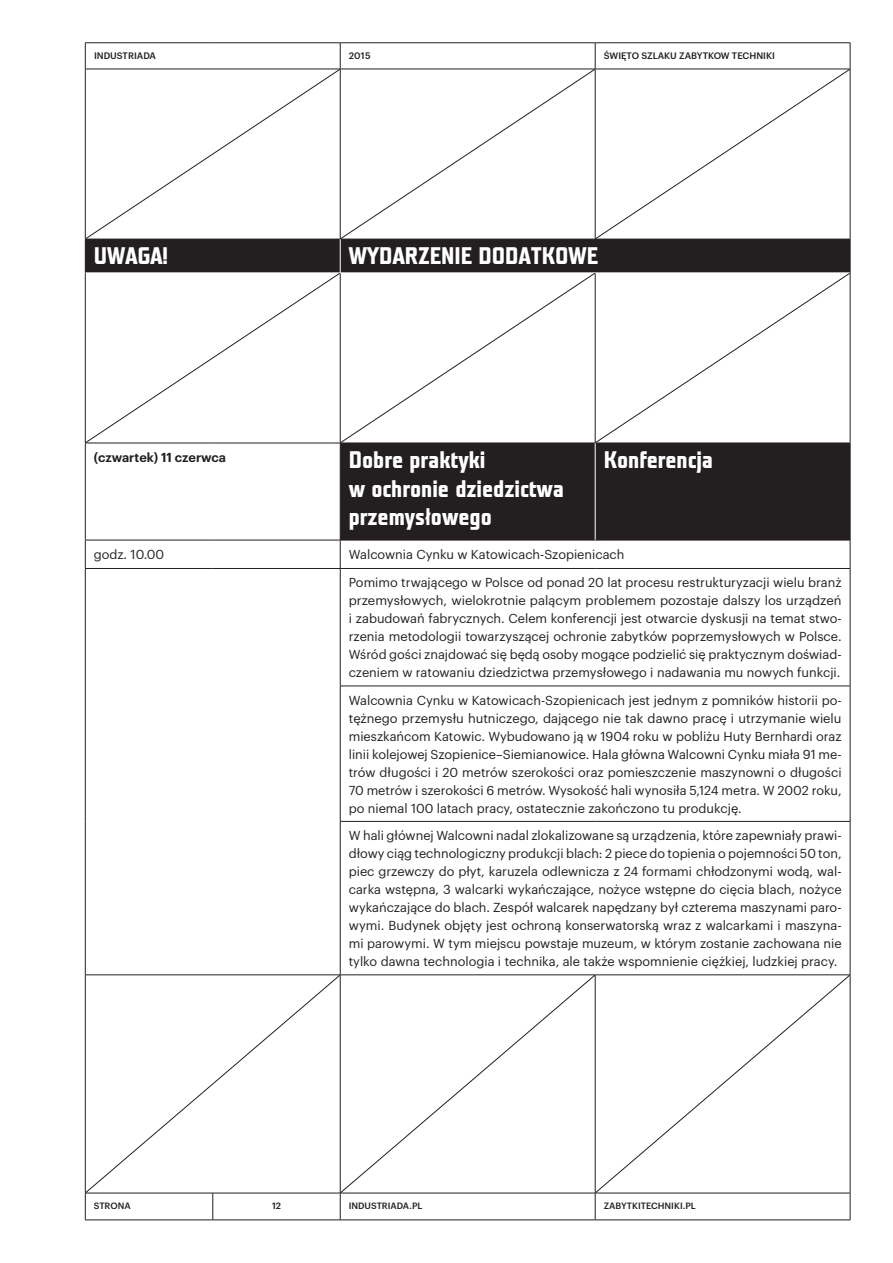
<style>
.page{position:relative;width:893px;height:1263px;background:#fff}
.page>*{position:absolute;margin:0;border:0;box-sizing:border-box;transform-origin:0 0}
.lead{font:24px/28.5px "Teuton 26 Pro";color:#fff}
.txt{font:12.75px/18px "Graphik";color:#231f20;text-align:justify}
.txt-2{font:600 12.75px "Graphik";color:#231f20}
.txt-3{font:500 9.15px "Graphik";color:#231f20}
.txt-4{font:500 9px "Graphik";color:#231f20}
</style>
<div class="page">
<svg style="left:86px;top:240px;width:764px;height:300px;fill:#231f20"></svg>
<hr style="left:85px;top:239px;width:128px;height:1px;background:#231f20">
<hr style="left:85px;top:239px;width:1px;height:34px;background:#231f20">
<hr style="left:213px;top:239px;width:127px;height:1px;background:#231f20">
<hr style="left:340px;top:239px;width:255px;height:1px;background:#231f20">
<hr style="left:595px;top:239px;width:255px;height:1px;background:#231f20">
<hr style="left:850px;top:239px;width:1px;height:34px;background:#231f20">
<hr style="left:85px;top:273px;width:1px;height:170px;background:#231f20">
<hr style="left:850px;top:273px;width:1px;height:170px;background:#231f20">
<hr style="left:85px;top:443px;width:128px;height:1px;background:#231f20">
<hr style="left:85px;top:443px;width:1px;height:97px;background:#231f20">
<hr style="left:213px;top:443px;width:127px;height:1px;background:#231f20">
<hr style="left:340px;top:443px;width:255px;height:1px;background:#231f20">
<hr style="left:340px;top:443px;width:1px;height:97px;background:#231f20">
<hr style="left:595px;top:443px;width:255px;height:1px;background:#231f20">
<hr style="left:850px;top:443px;width:1px;height:97px;background:#231f20">
<hr style="left:85px;top:540px;width:128px;height:1px;background:#231f20">
<svg style="left:85px;top:540px;width:1px;height:28px"></svg>
<hr style="left:213px;top:540px;width:127px;height:1px;background:#231f20">
<hr style="left:340px;top:540px;width:255px;height:1px;background:#231f20">
<svg style="left:340px;top:540px;width:1px;height:28px"></svg>
<hr style="left:595px;top:540px;width:255px;height:1px;background:#231f20">
<svg style="left:850px;top:540px;width:1px;height:28px"></svg>
<hr style="left:85px;top:568px;width:128px;height:1px;background:#231f20">
<hr style="left:85px;top:569px;width:1px;height:117px;background:#231f20">
<hr style="left:213px;top:568px;width:127px;height:1px;background:#231f20">
<hr style="left:85px;top:686px;width:1px;height:135px;background:#231f20">
<hr style="left:85px;top:821px;width:1px;height:153px;background:#231f20">
<hr style="left:340px;top:568px;width:255px;height:1px;background:#231f20">
<hr style="left:340px;top:569px;width:1px;height:117px;background:#231f20">
<hr style="left:595px;top:568px;width:255px;height:1px;background:#231f20">
<hr style="left:850px;top:569px;width:1px;height:117px;background:#231f20">
<hr style="left:340px;top:686px;width:255px;height:1px;background:#231f20">
<hr style="left:340px;top:686px;width:1px;height:135px;background:#231f20">
<hr style="left:595px;top:686px;width:255px;height:1px;background:#231f20">
<hr style="left:850px;top:686px;width:1px;height:135px;background:#231f20">
<hr style="left:340px;top:821px;width:255px;height:1px;background:#231f20">
<hr style="left:340px;top:822px;width:1px;height:152px;background:#231f20">
<hr style="left:595px;top:821px;width:255px;height:1px;background:#231f20">
<hr style="left:850px;top:822px;width:1px;height:152px;background:#231f20">
<hr style="left:85px;top:974px;width:128px;height:1px;background:#231f20">
<hr style="left:85px;top:975px;width:1px;height:218px;background:#231f20">
<hr style="left:213px;top:974px;width:127px;height:1px;background:#231f20">
<hr style="left:340px;top:974px;width:255px;height:1px;background:#231f20">
<hr style="left:595px;top:974px;width:255px;height:1px;background:#231f20">
<hr style="left:850px;top:975px;width:1px;height:218px;background:#231f20">
<hr style="left:85px;top:1193px;width:128px;height:1px;background:#231f20">
<svg style="left:85px;top:1193px;width:1px;height:26px"></svg>
<hr style="left:213px;top:1193px;width:127px;height:1px;background:#231f20">
<svg style="left:212px;top:1193px;width:1px;height:26px"></svg>
<hr style="left:340px;top:1193px;width:255px;height:1px;background:#231f20">
<svg style="left:340px;top:1193px;width:1px;height:26px"></svg>
<hr style="left:595px;top:1193px;width:255px;height:1px;background:#231f20">
<svg style="left:595px;top:1193px;width:1px;height:26px"></svg>
<svg style="left:850px;top:1193px;width:1px;height:26px"></svg>
<hr style="left:85px;top:1219px;width:128px;height:1px;background:#231f20">
<hr style="left:213px;top:1219px;width:127px;height:1px;background:#231f20">
<hr style="left:340px;top:1219px;width:255px;height:1px;background:#231f20">
<hr style="left:595px;top:1219px;width:255px;height:1px;background:#231f20">
<hr style="left:340px;top:239px;width:1px;height:34px;background:#fff">
<hr style="left:595px;top:443px;width:1px;height:97px;background:#fff">
<svg style="left:85px;top:43px;width:766px;height:196px"></svg>
<svg style="left:86px;top:273px;width:764px;height:170px"></svg>
<svg style="left:86px;top:975px;width:254px;height:218px"></svg>
<svg style="left:340px;top:975px;width:255px;height:218px"></svg>
<svg style="left:595px;top:975px;width:255px;height:218px"></svg>
<p class="txt-3" style="left:94px;top:49px;width:64px">INDUSTRIADA</p>
<p class="txt-3" style="left:349px;top:49px;width:23px">2015</p>
<p class="txt-3" style="left:604px;top:49px;width:173px">ŚWIĘTO SZLAKU ZABYTKOW TECHNIKI</p>
<p class="lead" style="left:94px;top:243px;width:76px">UWAGA!</p>
<p class="lead" style="left:349px;top:243px;width:251px">WYDARZENIE DODATKOWE</p>
<p class="txt-2" style="left:94px;top:448px;width:134px">(czwartek) 11 czerwca</p>
<p class="lead" style="left:349px;top:447px;width:138px">Dobre praktyki</p>
<p class="lead" style="left:349px;top:475px;width:217px">w ochronie dziedzictwa przemysłowego</p>
<p class="lead" style="left:604px;top:447px;width:111px">Konferencja</p>
<p class="txt" style="left:94px;top:544px;width:72px">godz. 10.00</p>
<p class="txt" style="left:349px;top:544px;width:277px">Walcownia Cynku w Katowicach-Szopienicach</p>
<p class="txt" style="left:349px;top:573px;width:494px">Pomimo trwającego w Polsce od ponad 20 lat procesu restrukturyzacji wielu branż przemysłowych, wielokrotnie palącym problemem pozostaje dalszy los urządzeń i zabudowań fabrycznych. Celem konferencji jest otwarcie dyskusji na temat stwo&shy;rzenia metodologii towarzyszącej ochronie zabytków poprzemysłowych w Polsce.<br>Wśród gości znajdować się będą osoby mogące podzielić się praktycznym doświad&shy;czeniem w ratowaniu dziedzictwa przemysłowego i nadawania mu nowych funkcji.</p>
<p class="txt" style="left:349px;top:690px;width:494px">Walcownia Cynku w Katowicach-Szopienicach jest jednym z pomników historii po&shy;tężnego przemysłu hutniczego, dającego nie tak dawno pracę i utrzymanie wielu mieszkańcom Katowic. Wybudowano ją w 1904 roku w pobliżu Huty Bernhardi oraz linii kolejowej Szopienice–Siemianowice. Hala główna Walcowni Cynku miała 91 me&shy;trów długości i 20 metrów szerokości oraz pomieszczenie maszynowni o długości 70 metrów i szerokości 6 metrów. Wysokość hali wynosiła 5,124 metra. W 2002 roku, po niemal 100 latach pracy, ostatecznie zakończono tu produkcję.</p>
<p class="txt" style="left:349px;top:826px;width:494px">W hali głównej Walcowni nadal zlokalizowane są urządzenia, które zapewniały prawi&shy;dłowy ciąg technologiczny produkcji blach: 2 piece do topienia o pojemności 50 ton,</p>
<p class="txt" style="left:349px;top:862px;width:494px">piec grzewczy do płyt, karuzela odlewnicza z 24 formami chłodzonymi wodą, wal&shy;carka wstępna, 3 walcarki wykańczające, nożyce wstępne do cięcia blach, nożyce wykańczające do blach. Zespół walcarek napędzany był czterema maszynami paro&shy;wymi. Budynek objęty jest ochroną konserwatorską wraz z walcarkami i maszyna&shy;mi parowymi. W tym miejscu powstaje muzeum, w którym zostanie zachowana nie tylko dawna technologia i technika, ale także wspomnienie ciężkiej, ludzkiej pracy.</p>
<p class="txt-4" style="left:94px;top:1199px;width:38px">STRONA</p>
<p class="txt-4" style="left:272px;top:1199px;width:10px">12</p>
<p class="txt-4" style="left:349px;top:1199px;width:75px">INDUSTRIADA.PL</p>
<p class="txt-4" style="left:604px;top:1199px;width:94px">ZABYTKITECHNIKI.PL</p>
</div>
